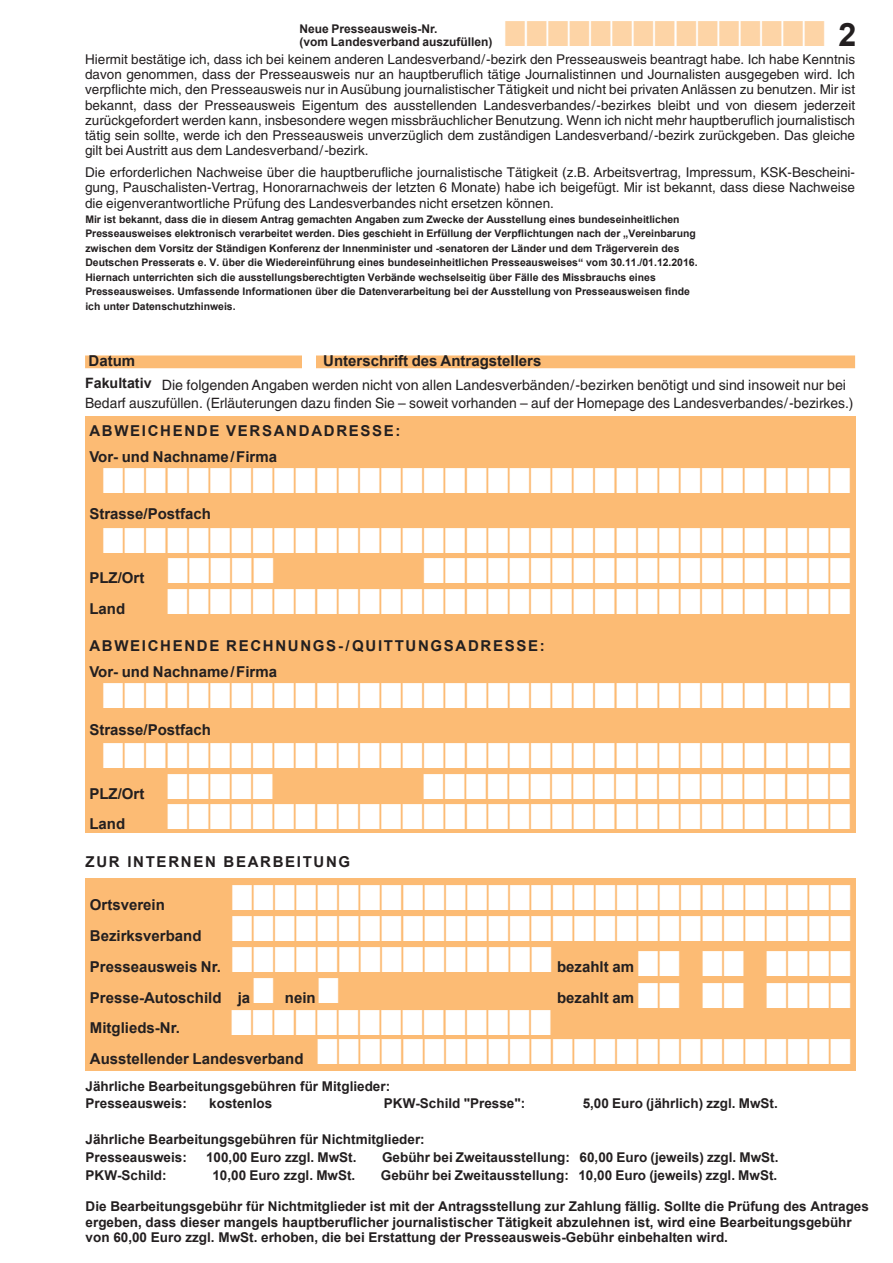
<style>
.page{position:relative;width:893px;height:1263px;background:#fff}
.page>*{position:absolute;margin:0;border:0;box-sizing:border-box;transform-origin:0 0}
.t1{font:36px "Zapf Dingbats";color:#fff;scale:.78 1}
.t2{font:700 32.25px "Arial";color:#231f20}
.t3{font:700 15px "Arial";color:#231f20}
.t4{font:700 15px/26.5px "Arial";letter-spacing:.11em;color:#231f20}
.t5{font:14.25px/18px "Helvetica";color:#231f20}
.t6{font:13.5px/15.3px "Helvetica";color:#231f20;text-align:justify}
.t7{font:700 13.5px/17.9px "Arial";color:#231f20}
.t8{font:700 12px/12.9px "Arial";color:#231f20}
.t9{font:700 10.5px/14.4px "Arial";color:#231f20}
.s1{color:#fdd4a6}
.s2{font-family:"Arial";font-weight:700}
.s3{color:#fcbb74}
.s4{color:#fff}
</style>
<div class="page">
<div style="left:85px;top:416px;width:770px;height:417px;background:#fcbb74"></div>
<div style="left:86px;top:878px;width:769px;height:193px;background:#fcbb74"></div>
<div style="left:85px;top:355px;width:770px;height:13px;background:#fcbb74"></div>
<div style="left:302px;top:334px;width:14px;height:36px;background:#fff"></div>
<p class="t8" style="left:299px;top:23px;width:195px">Neue Presseausweis-Nr.<br>(vom Landesverband auszufüllen)</p>
<h2 class="t2" style="left:504px;top:17px;width:353px"><span class="s1">■■■■■■■■■■■■■■■</span> 2</h2>
<p class="t6" style="left:85px;top:53px;width:771px">Hiermit bestätige ich, dass ich bei keinem anderen Landesverband/-bezirk den Presseausweis beantragt habe. Ich habe Kenntnis davon genommen, dass der Presseausweis nur an hauptberuflich tätige Journalistinnen und Journalisten ausgegeben wird. Ich verpflichte mich, den Presseausweis nur in Ausübung journalistischer Tätigkeit und nicht bei privaten Anlässen zu benutzen. Mir ist bekannt, dass der Presseausweis Eigentum des ausstellenden Landesverbandes/-bezirkes bleibt und von diesem jederzeit zurückgefordert werden kann, insbesondere wegen missbräuchlicher Benutzung. Wenn ich nicht mehr hauptberuflich journalistisch tätig sein sollte, werde ich den Presseausweis unverzüglich dem zuständigen Landesverband/-bezirk zurückgeben. Das gleiche gilt bei Austritt aus dem Landesverband/-bezirk.</p>
<p class="t6" style="left:85px;top:166px;width:771px">Die erforderlichen Nachweise über die hauptberufliche journalistische Tätigkeit (z.B. Arbeitsvertrag, Impressum, KSK-Bescheini&shy;gung, Pauschalisten-Vertrag, Honorarnachweis der letzten 6 Monate) habe ich beigefügt. Mir ist bekannt, dass diese Nachweise die eigenverantwortliche Prüfung des Landesverbandes nicht ersetzen können.</p>
<p class="t9" style="left:85px;top:212px;width:613px">Mir ist bekannt, dass die in diesem Antrag gemachten Angaben zum Zwecke der Ausstellung eines bundeseinheitlichen Presseausweises elektronisch verarbeitet werden. Dies geschieht in Erfüllung der Verpflichtungen nach der „Vereinbarung zwischen dem Vorsitz der Ständigen Konferenz der Innenminister und -senatoren der Länder und dem Trägerverein des Deutschen Presserats e. V. über die Wiedereinführung eines bundeseinheitlichen Presseausweises“ vom 30.11./01.12.2016.<br>Hiernach unterrichten sich die ausstellungsberechtigten Verbände wechselseitig über Fälle des Missbrauchs eines Presseausweises. Umfassende Informationen über die Datenverarbeitung bei der Ausstellung von Presseausweisen finde ich unter Datenschutzhinweis.</p>
<p class="t3" style="left:89px;top:352px;width:48px">Datum</p>
<p class="t3" style="left:323px;top:352px;width:220px">Unterschrift des Antragstellers</p>
<p class="t5" style="left:85px;top:378px;width:770px"><span class="s2">Fakultativ</span> Die folgenden Angaben werden nicht von allen Landesverbänden/-bezirken benötigt und sind insoweit nur bei<br>Bedarf auszufüllen. (Erläuterungen dazu finden Sie – soweit vorhanden – auf der Homepage des Landesverbandes/-bezirkes.)</p>
<p class="t4" style="left:89px;top:417px;width:313px">ABWEICHENDE VERSANDADRESSE:<br>Vor- und Nachname/Firma</p>
<h1 class="t1" style="left:102px;top:459px;width:960px">■■■■■■■■■■■■■■■■■■■■■■■■■■■■■■■■■■■</h1>
<p class="t3" style="left:89px;top:506px;width:123px">Strasse/Postfach</p>
<h1 class="t1" style="left:102px;top:519px;width:960px">■■■■■■■■■■■■■■■■■■■■■■■■■■■■■■■■■■■</h1>
<p class="t3" style="left:89px;top:570px;width:56px">PLZ/Ort</p>
<h1 class="t1" style="left:167px;top:550px;width:878px">■■■■■<span class="s3">■■■■■■</span> ■■■■■■■■■■■■■■■■■■■■</h1>
<h1 class="t1" style="left:167px;top:581px;width:878px">■■■■■■■■■■■■■■■■■■■■■■■■■■■■■■■■</h1>
<p class="t4" style="left:89px;top:632px;width:457px">ABWEICHENDE RECHNUNGS-/QUITTUNGSADRESSE:<br>Vor- und Nachname/Firma</p>
<h1 class="t1" style="left:102px;top:675px;width:960px">■■■■■■■■■■■■■■■■■■■■■■■■■■■■■■■■■■■</h1>
<p class="t3" style="left:89px;top:721px;width:123px">Strasse/Postfach</p>
<h1 class="t1" style="left:102px;top:734px;width:960px">■■■■■■■■■■■■■■■■■■■■■■■■■■■■■■■■■■■</h1>
<p class="t3" style="left:89px;top:785px;width:56px">PLZ/Ort</p>
<p class="t3" style="left:89px;top:600px;width:37px">Land</p>
<h1 class="t1" style="left:167px;top:765px;width:878px">■■■■■<span class="s3">■■■■■■</span> ■■■■■■■■■■■■■■■■■■■■</h1>
<h1 class="t1" style="left:167px;top:796px;width:878px">■■■■■■■■■■■■■■■■■■■■■■■■■■■■■■■■</h1>
<p class="t4" style="left:86px;top:848px;width:266px">ZUR INTERNEN BEARBEITUNG</p>
<p class="t3" style="left:90px;top:897px;width:77px">Ortsverein</p>
<p class="t3" style="left:89px;top:816px;width:37px">Land</p>
<h1 class="t1" style="left:231px;top:877px;width:796px">■■■■■■■■■■■■■■■■■■■■■■■■■■■■■</h1>
<p class="t3" style="left:90px;top:927px;width:113px">Bezirksverband</p>
<p class="t3" style="left:90px;top:958px;width:133px">Presseausweis Nr.</p>
<h1 class="t1" style="left:231px;top:908px;width:796px">■■■■■■■■■■■■■■■■■■■■■■■■■■■■■</h1>
<h1 class="t1" style="left:231px;top:938px;width:412px">■■■■■■■■■■■■■■■</h1>
<h1 class="t1" style="left:637px;top:942px;width:275px">■■<span class="s3">■</span>■■<span class="s3">■</span>■■■■</h1>
<p class="t3" style="left:557px;top:958px;width:78px">bezahlt am</p>
<p class="t3" style="left:90px;top:989px;width:227px">Presse-Autoschild ja <span class="s4">■</span> nein</p>
<h1 class="t1" style="left:318px;top:969px;width:29px">■</h1>
<p class="t3" style="left:557px;top:989px;width:78px">bezahlt am</p>
<h1 class="t1" style="left:637px;top:974px;width:275px">■■<span class="s3">■</span>■■<span class="s3">■</span>■■■■</h1>
<h1 class="t1" style="left:231px;top:1001px;width:796px">■■■■■■■■■■■■■■■<span class="s3">■■■■■■■■■■■■■■</span></h1>
<p class="t3" style="left:90px;top:1050px;width:215px">Ausstellender Landesverband</p>
<p class="t3" style="left:90px;top:1020px;width:91px">Mitglieds-Nr.</p>
<h1 class="t1" style="left:317px;top:1031px;width:686px">■■■■■■■■■■■■■■■■■■■■■■■■■</h1>
<p class="t7" style="left:86px;top:1077px;width:306px">Jährliche Bearbeitungsgebühren für Mitglieder:<br>Presseausweis:</p>
<p class="t7" style="left:209px;top:1095px;width:65px">kostenlos</p>
<p class="t7" style="left:384px;top:1095px;width:143px">PKW-Schild "Presse":</p>
<p class="t7" style="left:582px;top:1095px;width:197px">5,00 Euro (jährlich) zzgl. MwSt.</p>
<p class="t7" style="left:86px;top:1131px;width:340px">Jährliche Bearbeitungsgebühren für Nichtmitglieder:<br>Presseausweis:</p>
<p class="t7" style="left:206px;top:1149px;width:152px">100,00 Euro zzgl. MwSt.</p>
<p class="t7" style="left:382px;top:1148px;width:398px">Gebühr bei Zweitausstellung: 60,00 Euro (jeweils) zzgl. MwSt.</p>
<p class="t7" style="left:86px;top:1166px;width:82px">PKW-Schild:</p>
<p class="t7" style="left:212px;top:1166px;width:144px">10,00 Euro zzgl. MwSt.</p>
<p class="t7" style="left:381px;top:1166px;width:398px">Gebühr bei Zweitausstellung: 10,00 Euro (jeweils) zzgl. MwSt.</p>
<p class="t7" style="left:86px;top:1199px;width:784px;line-height:15.6px">Die Bearbeitungsgebühr für Nichtmitglieder ist mit der Antragsstellung zur Zahlung fällig. Sollte die Prüfung des Antrages ergeben, dass dieser mangels hauptberuflicher journalistischer Tätigkeit abzulehnen ist, wird eine Bearbeitungsgebühr von 60,00 Euro zzgl. MwSt. erhoben, die bei Erstattung der Presseausweis-Gebühr einbehalten wird.</p>
</div>
